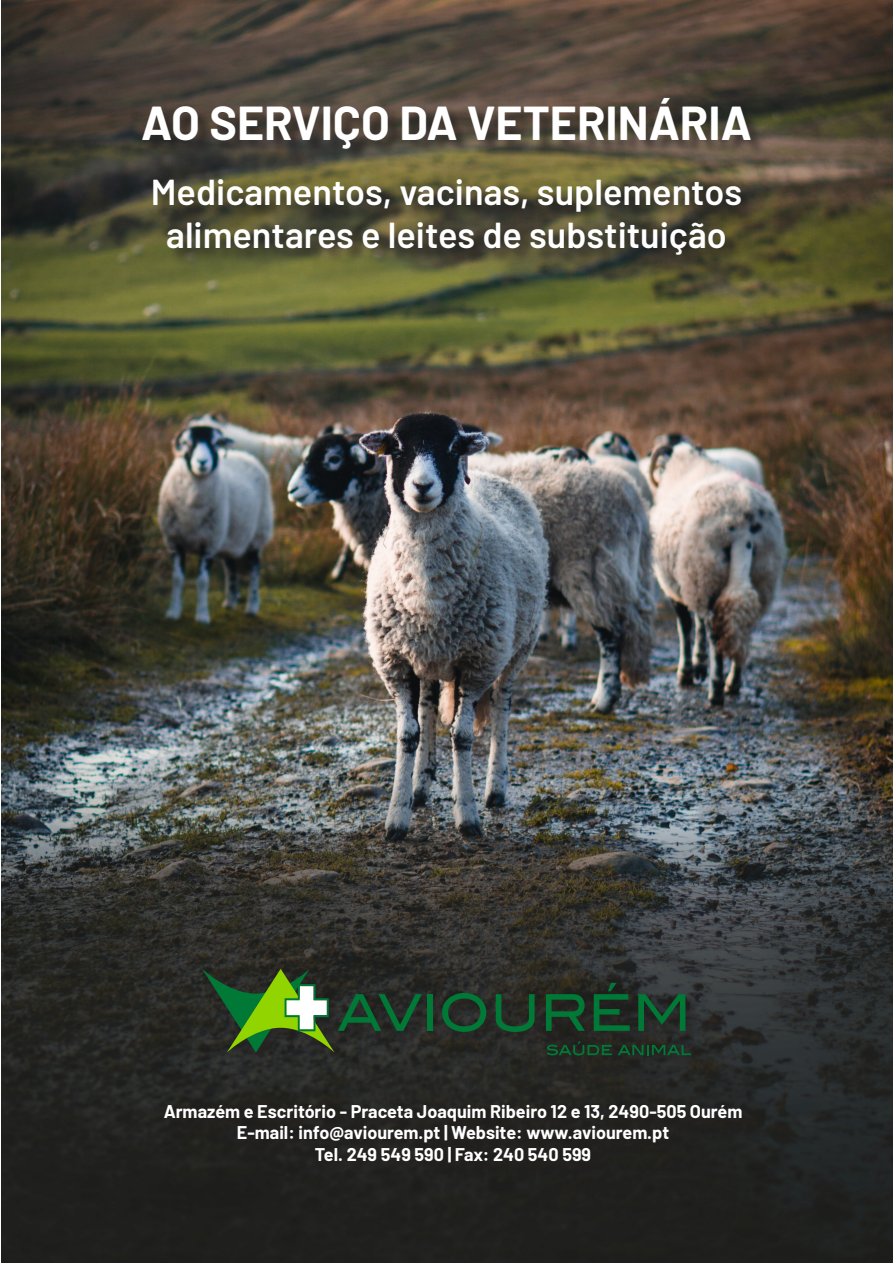
<style>
.page{position:relative;width:893px;height:1263px;background:#fff}
.page>*{position:absolute;margin:0;border:0;box-sizing:border-box;transform-origin:0 0}
.titulo_pub_avi{font:700 46.5px "Barlow";color:#fff}
.fim_avi{font:600 36px "Barlow";color:#fff}
.fim_avi-2{font:700 18px "Barlow";color:#fff}
</style>
<div class="page">
<img style="left:1px;top:0;width:892px;height:1263px">
<div style="left:143px;top:100px;width:624px;height:171px;background:#231f20;opacity:.75"></div>
<div style="left:163px;top:1103px;width:593px;height:73px;background:#231f20"></div>
<div style="left:201px;top:967px;width:504px;height:103px;background:#231f20;opacity:.75"></div>
<div style="left:427px;top:994px;width:6px;height:37px;background:#007836"></div>
<svg style="left:442px;top:993px;width:44px;height:39px;background:#1a472c"></svg>
<svg style="left:496px;top:994px;width:39px;height:38px"></svg>
<svg style="left:546px;top:994px;width:39px;height:37px"></svg>
<svg style="left:594px;top:983px;width:36px;height:48px;background:#154328"></svg>
<svg style="left:638px;top:994px;width:47px;height:37px;background:#17482d"></svg>
<svg style="left:202px;top:969px;width:220px;height:83px;background:#38532f"></svg>
<svg style="left:547px;top:1041px;width:65px;height:14px"></svg>
<svg style="left:618px;top:1045px;width:73px;height:10px"></svg>
<p class="titulo_pub_avi" style="left:141px;top:89px;width:612px">AO SERVIÇO DA VETERINÁRIA</p>
<p class="fim_avi" style="left:151px;top:165px;width:593px">Medicamentos, vacinas, suplementos</p>
<p class="fim_avi" style="left:166px;top:209px;width:562px">alimentares e leites de substituição</p>
<p class="fim_avi-2" style="left:164px;top:1098px;width:580px">Armazém e Escritório - Praceta Joaquim Ribeiro 12 e 13, 2490-505 Ourém</p>
<p class="fim_avi-2" style="left:237px;top:1119px;width:434px">E-mail: info@aviourem.pt | Website: www.aviourem.pt</p>
<p class="fim_avi-2" style="left:315px;top:1141px;width:278px">Tel. 249 549 590 | Fax: 240 540 599</p>
</div>
